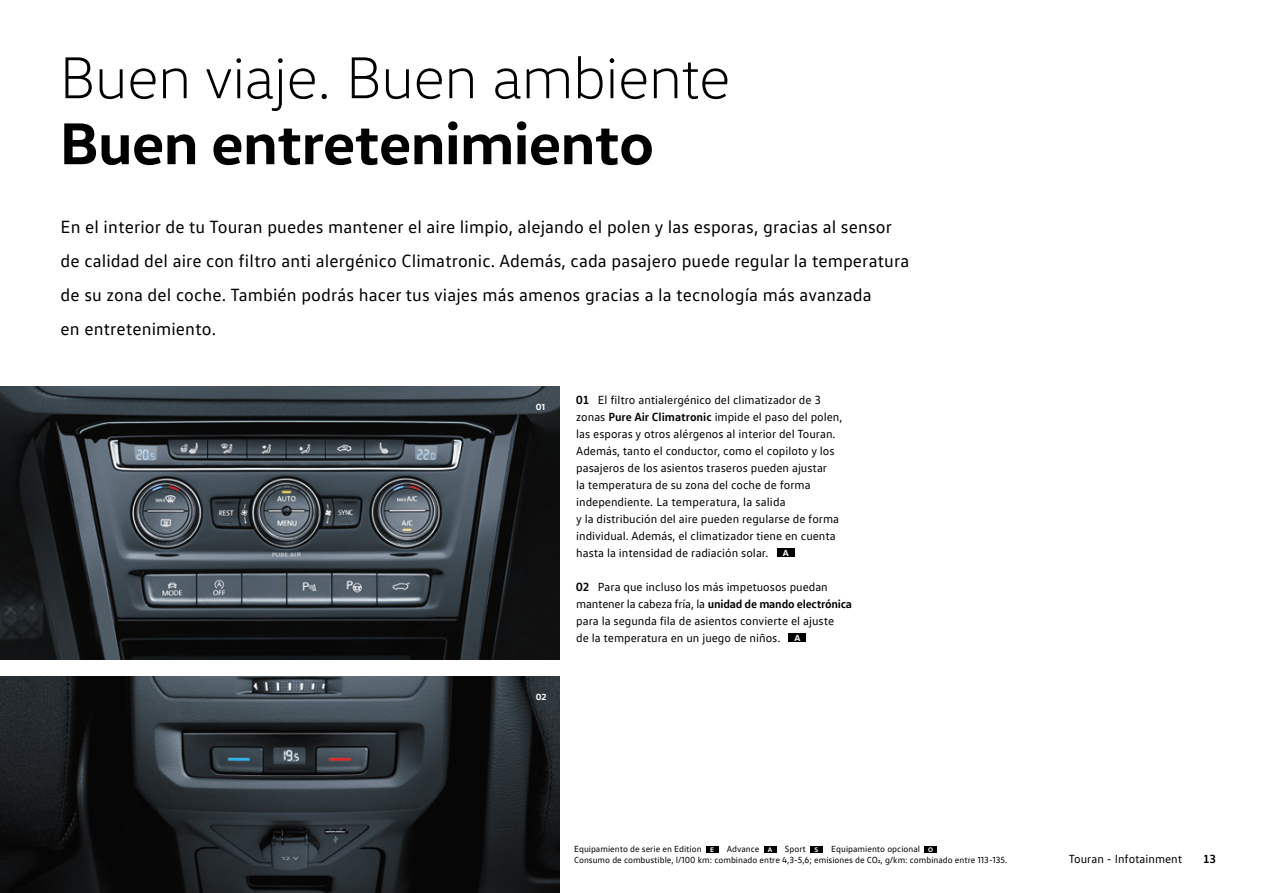
<style>
.page{position:relative;width:1263px;height:893px;background:#fff}
.page>*{position:absolute;margin:0;border:0;box-sizing:border-box;transform-origin:0 0}
.t1{font:300 60px "VW Head";letter-spacing:-.01em;color:#000}
.t2{font:700 60px "VW Head";letter-spacing:-.01em;color:#000}
.t3{font:18px/34px "VW Text";letter-spacing:.005em;color:#000}
.t4{font:12px/17px "VW Text";color:#000}
.t5{font:700 12px "VW Text";color:#000}
.t6{font:9px/10.8px "VW Text";color:#000}
.t7{font:700 9px "VW Head";color:#fff}
.s1{font-weight:700}
.s2{font-family:"VW Head";font-weight:700;font-size:9px;color:#fff}
.s3{font-family:"VW Head";font-weight:700;font-size:6.75px;color:#fff}
</style>
<div class="page">
<img style="left:0;top:387px;width:559px;height:272px">
<img style="left:0;top:676px;width:559px;height:217px">
<div style="left:777px;top:549px;width:17px;height:8px;background:#000"></div>
<div style="left:789px;top:634px;width:17px;height:8px;background:#000"></div>
<div style="left:706px;top:846px;width:13px;height:6px;background:#000"></div>
<div style="left:764px;top:846px;width:12px;height:6px;background:#000"></div>
<div style="left:810px;top:846px;width:13px;height:6px;background:#000"></div>
<div style="left:924px;top:846px;width:13px;height:6px;background:#000"></div>
<h1 class="t1" style="left:60px;top:42px;width:672px">Buen viaje. Buen ambiente</h1>
<h1 class="t2" style="left:60px;top:104px;width:596px">Buen entretenimiento</h1>
<p class="t3" style="left:61px;top:209px;width:850px">En el interior de tu Touran puedes mantener el aire limpio, alejando el polen y las esporas, gracias al sensor de calidad del aire con filtro anti alergénico Climatronic. Además, cada pasajero puede regular la temperatura de su zona del coche. También podrás hacer tus viajes más amenos gracias a la tecnología más avanzada<br>en entretenimiento.</p>
<p class="t7" style="left:536px;top:401px;width:11px">01</p>
<p class="t7" style="left:536px;top:690px;width:12px">02</p>
<p class="t4" style="left:576px;top:391px;width:268px"><span class="s1">01</span> El filtro antialergénico del climatizador de 3 zonas <span class="s1">Pure Air Climatronic</span> impide el paso del polen, las esporas y otros alérgenos al interior del Touran.<br>Además, tanto el conductor, como el copiloto y los pasajeros de los asientos traseros pueden ajustar<br>la temperatura de su zona del coche de forma independiente. La temperatura, la salida<br>y la distribución del aire pueden regularse de forma individual. Además, el climatizador tiene en cuenta hasta la intensidad de radiación solar. <span class="s2">A</span></p>
<p class="t4" style="left:576px;top:578px;width:277px"><span class="s1">02</span> Para que incluso los más impetuosos puedan mantener la cabeza fría, la <span class="s1">unidad de mando electrónica </span>para la segunda fila de asientos convierte el ajuste<br>de la temperatura en un juego de niños. <span class="s2">A</span></p>
<p class="t6" style="left:574px;top:844px;width:435px;text-indent:257px">Equipamiento opcional <span class="s3">O<br></span>Consumo de combustible, l/100 km: combinado entre 4,3-5,6; emisiones de CO2, g/km: combinado entre 113-135.</p>
<p class="t4" style="left:1069px;top:850px;width:115px">Touran - Infotainment</p>
<p class="t6" style="left:574px;top:844px;width:142px">Equipamiento de serie en Edition <span class="s3">E</span></p>
<p class="t6" style="left:727px;top:844px;width:47px">Advance <span class="s3">A</span></p>
<p class="t6" style="left:785px;top:844px;width:35px">Sport <span class="s3">S</span></p>
<p class="t5" style="left:1203px;top:851px;width:15px">13</p>
</div>
